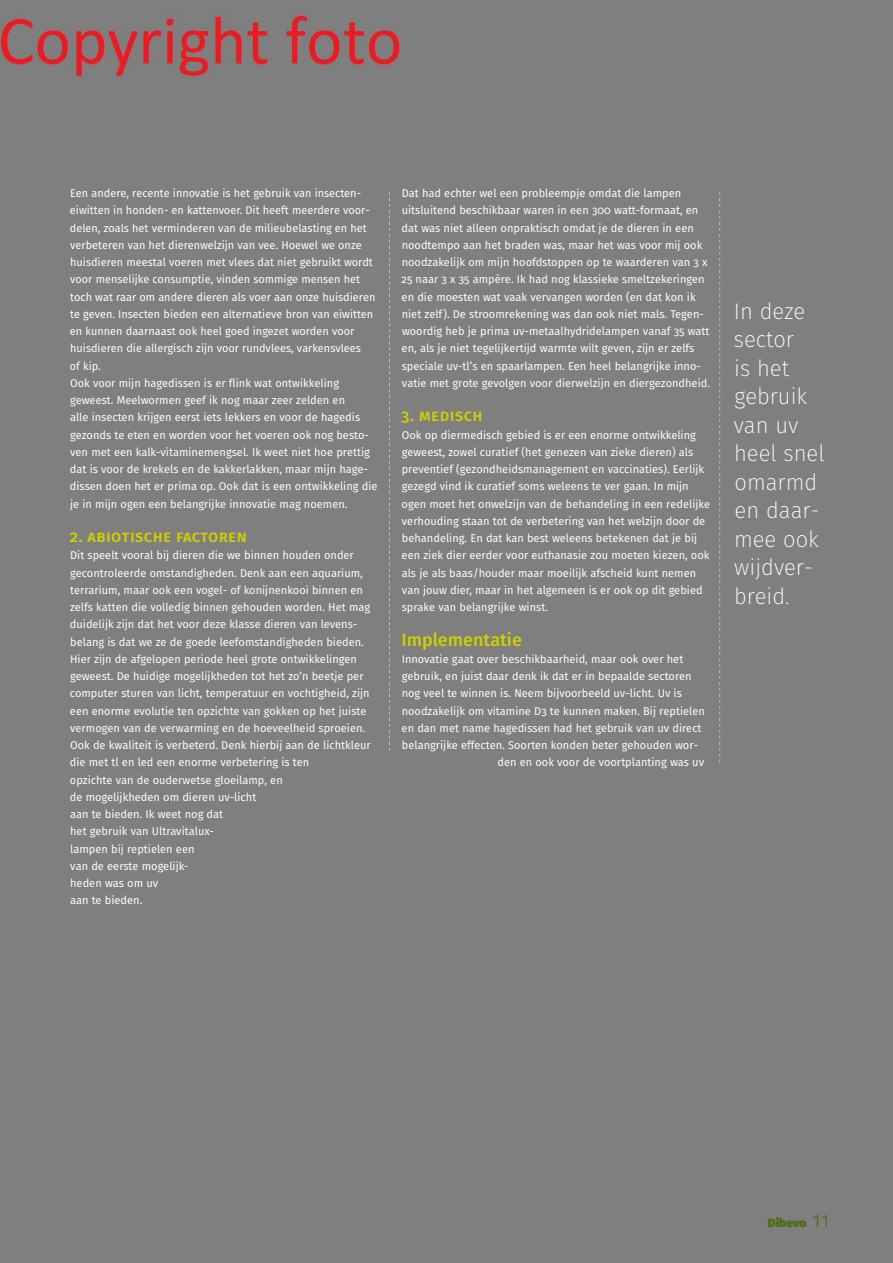
<style>
.page{position:relative;width:893px;height:1263px;background:#7f7f7f}
.page>*{position:absolute;margin:0;border:0;box-sizing:border-box;transform-origin:0 0}
.t1{font:200 22.5px/28.5px "Fira Sans";color:#fdfdfd}
.t2{font:500 18px "Fira Sans";color:#d1ce00}
.t3{font:500 16.5px "Fira Sans";letter-spacing:.025em;color:#d1ce00}
.t4{font:900 12px "Fira Sans";color:#4d6d16}
.t5{font:11.25px/17.2px "Fira Sans";color:#fdfdfd}
.s1{font-weight:300;font-size:21px}
</style>
<div class="page">
<svg style="left:389px;top:192px;width:1px;height:559px"></svg>
<svg style="left:719px;top:192px;width:1px;height:571px"></svg>
<p class="t5" style="left:70px;top:184px;width:309px">Een andere, recente innovatie is het gebruik van insecten&shy;eiwitten in honden- en kattenvoer. Dit heeft meerdere voor&shy;delen, zoals het verminderen van de milieubelasting en het verbeteren van het dierenwelzijn van vee. Hoewel we onze huisdieren meestal voeren met vlees dat niet gebruikt wordt voor menselijke consumptie, vinden sommige mensen het toch wat raar om andere dieren als voer aan onze huisdieren te geven. Insecten bieden een alternatieve bron van eiwitten en kunnen daarnaast ook heel goed ingezet worden voor huisdieren die allergisch zijn voor rundvlees, varkensvlees<br>of kip.<br>Ook voor mijn hagedissen is er flink wat ontwikkeling geweest. Meelwormen geef ik nog maar zeer zelden en<br>alle insecten krijgen eerst iets lekkers en voor de hagedis gezonds te eten en worden voor het voeren ook nog besto&shy;ven met een kalk-vitaminemengsel. Ik weet niet hoe prettig dat is voor de krekels en de kakkerlakken, maar mijn hage&shy;dissen doen het er prima op. Ook dat is een ontwikkeling die je in mijn ogen een belangrijke innovatie mag noemen.</p>
<h3 class="t3" style="left:70px;top:523px;width:178px">2. Abiotisch e factoren</h3>
<p class="t5" style="left:70px;top:546px;width:302px">Dit speelt vooral bij dieren die we binnen houden onder gecontroleerde omstandigheden. Denk aan een aquarium, terrarium, maar ook een vogel- of konijnenkooi binnen en zelfs katten die volledig binnen gehouden worden. Het mag duidelijk zijn dat het voor deze klasse dieren van levens&shy;belang is dat we ze de goede leefomstandigheden bieden.<br>Hier zijn de afgelopen periode heel grote ontwikkelingen geweest. De huidige mogelijkheden tot het zo’n beetje per computer sturen van licht, temperatuur en vochtigheid, zijn een enorme evolutie ten opzichte van gokken op het juiste vermogen van de verwarming en de hoeveelheid sproeien.<br>Ook de kwaliteit is verbeterd. Denk hierbij aan de lichtkleur die met tl en led een enorme verbetering is ten<br>opzichte van de ouderwetse gloeilamp, en<br>de mogelijkheden om dieren uv-licht<br>aan te bieden. Ik weet nog dat<br>het gebruik van Ultravitalux-<br>lampen bij reptielen een<br>van de eerste mogelijk-<br>heden was om uv<br>aan te bieden.</p>
<p class="t5" style="left:402px;top:184px;width:310px">Dat had echter wel een probleempje omdat die lampen uitsluitend beschikbaar waren in een 300 watt-formaat, en dat was niet alleen onpraktisch omdat je de dieren in een noodtempo aan het braden was, maar het was voor mij ook noodzakelijk om mijn hoofdstoppen op te waarderen van 3 x 25 naar 3 x 35 ampère. Ik had nog klassieke smeltzekeringen en die moesten wat vaak vervangen worden (en dat kon ik niet zelf). De stroomrekening was dan ook niet mals. Tegen&shy;woordig heb je prima uv-metaalhydridelampen vanaf 35 watt en, als je niet tegelijkertijd warmte wilt geven, zijn er zelfs speciale uv-tl’s en spaarlampen. Een heel belangrijke inno&shy;vatie met grote gevolgen voor dierwelzijn en diergezondheid.</p>
<h3 class="t3" style="left:401px;top:402px;width:80px">3. Medisch</h3>
<p class="t5" style="left:402px;top:426px;width:310px">Ook op diermedisch gebied is er een enorme ontwikkeling geweest, zowel curatief (het genezen van zieke dieren) als preventief (gezondheidsmanagement en vaccinaties). Eerlijk gezegd vind ik curatief soms weleens te ver gaan. In mijn ogen moet het onwelzijn van de behandeling in een redelijke verhouding staan tot de verbetering van het welzijn door de behandeling. En dat kan best weleens betekenen dat je bij een ziek dier eerder voor euthanasie zou moeten kiezen, ook als je als baas/houder maar moeilijk afscheid kunt nemen van jouw dier, maar in het algemeen is er ook op dit gebied sprake van belangrijke winst.</p>
<h2 class="t2" style="left:401px;top:625px;width:122px">Implementatie</h2>
<p class="t5" style="left:402px;top:650px;width:283px">Innovatie gaat over beschikbaarheid, maar ook over het</p>
<p class="t5" style="left:402px;top:667px;width:291px">gebruik, en juist daar denk ik dat er in bepaalde sectoren</p>
<p class="t5" style="left:402px;top:684px;width:282px">nog veel te winnen is. Neem bijvoorbeeld uv-licht. Uv is</p>
<p class="t5" style="left:402px;top:702px;width:305px">noodzakelijk om vitamine D3 te kunnen maken. Bij reptielen</p>
<p class="t5" style="left:402px;top:719px;width:301px">en dan met name hagedissen had het gebruik van uv direct</p>
<p class="t5" style="left:402px;top:736px;width:298px">belangrijke effecten. Soorten konden beter gehouden wor-</p>
<p class="t5" style="left:497px;top:753px;width:208px">den en ook voor de voortplanting was uv</p>
<h1 class="t1" style="left:734px;top:297px;width:92px">In deze sector<br>is het gebruik van uv heel snel omarmd en daar&shy;mee ook wijdver&shy;breid.</h1>
<p class="t4" style="left:768px;top:1212px;width:63px">Dibevo <span class="s1">11</span></p>
</div>
